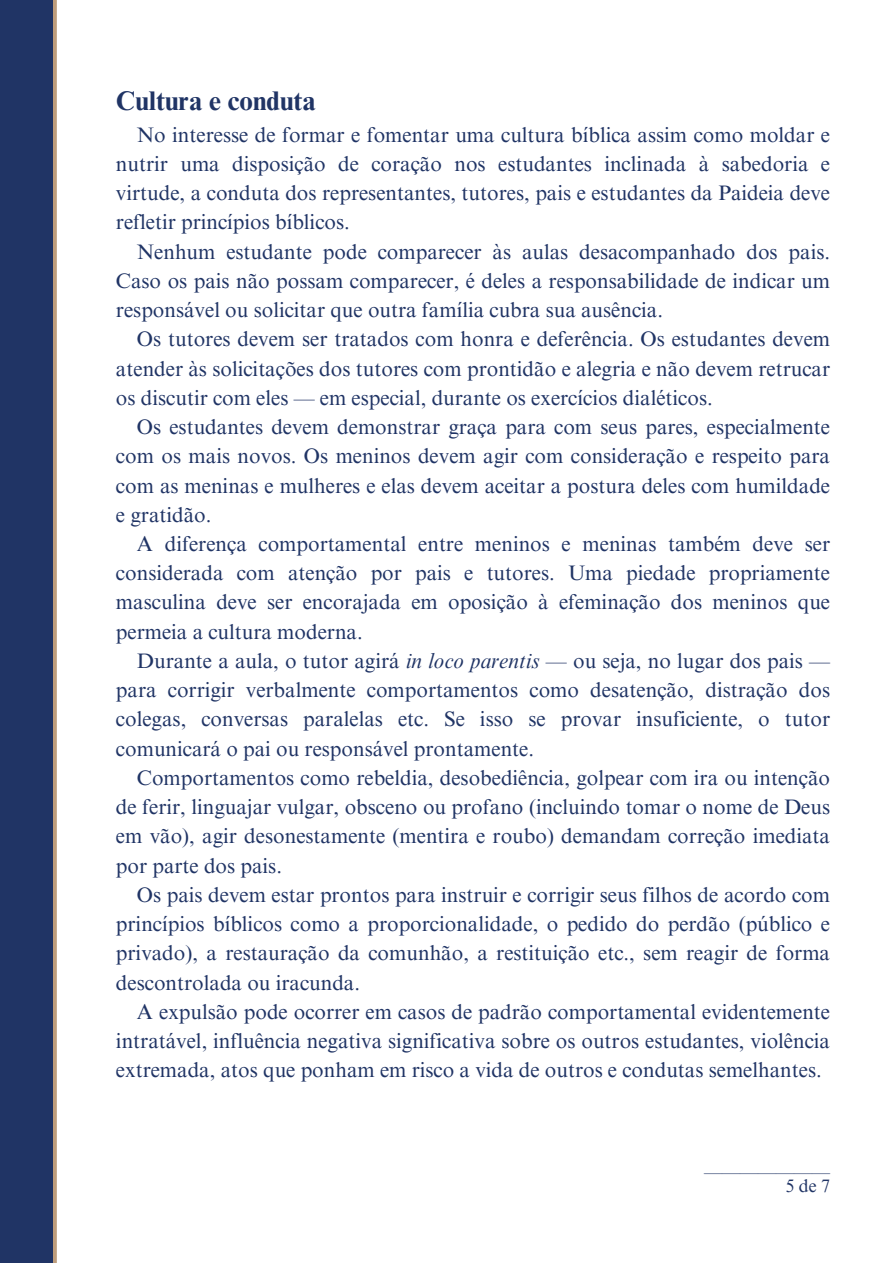
<style>
.page{position:relative;width:893px;height:1264px;background:#fff}
.page>*{position:absolute;margin:0;border:0;box-sizing:border-box;transform-origin:0 0}
.t1{font:700 27px "Times NRMT Pro";color:#203465}
.t2{font:21px/29.2px "Times NRMT Pro";color:#203465;text-align:justify}
.t3{font:18px "Times NRMT Pro";color:#203465}
.s1{color:#fff}
.s2{font-style:italic}
</style>
<div class="page">
<div style="left:0;top:0;width:892px;height:1262px;background:#203465"></div>
<div style="left:53px;top:0;width:839px;height:1262px;background:#fff"></div>
<p class="t1" style="left:116px;top:91px;width:201px">Cultura e conduta</p>
<p class="t2" style="left:116px;top:122px;width:715px"><span class="s1">—</span>No interesse de formar e fomentar uma cultura bíblica assim como moldar e nutrir uma disposição de coração nos estudantes inclinada à sabedoria e virtude, a conduta dos representantes, tutores, pais e estudantes da Paideia deve refletir princípios bíblicos.</p>
<p class="t2" style="left:116px;top:239px;width:715px"><span class="s1">—</span>Nenhum estudante pode comparecer às aulas desacompanhado dos pais.<br>Caso os pais não possam comparecer, é deles a responsabilidade de indicar um responsável ou solicitar que outra família cubra sua ausência.</p>
<p class="t2" style="left:116px;top:327px;width:715px"><span class="s1">—</span>Os tutores devem ser tratados com honra e deferência. Os estudantes devem atender às solicitações dos tutores com prontidão e alegria e não devem retrucar os discutir com eles — em especial, durante os exercícios dialéticos.</p>
<p class="t2" style="left:116px;top:415px;width:715px"><span class="s1">—</span>Os estudantes devem demonstrar graça para com seus pares, especialmente com os mais novos. Os meninos devem agir com consideração e respeito para com as meninas e mulheres e elas devem aceitar a postura deles com humildade e gratidão.</p>
<p class="t2" style="left:116px;top:532px;width:715px"><span class="s1">—</span>A diferença comportamental entre meninos e meninas também deve ser considerada com atenção por pais e tutores. Uma piedade propriamente masculina deve ser encorajada em oposição à efeminação dos meninos que permeia a cultura moderna.</p>
<p class="t2" style="left:116px;top:648px;width:715px"><span class="s1">—</span>Durante a aula, o tutor agirá <span class="s2">in loco parentis</span> — ou seja, no lugar dos pais — para corrigir verbalmente comportamentos como desatenção, distração dos colegas, conversas paralelas etc. Se isso se provar insuficiente, o tutor comunicará o pai ou responsável prontamente.</p>
<p class="t2" style="left:116px;top:765px;width:715px"><span class="s1">—</span>Comportamentos como rebeldia, desobediência, golpear com ira ou intenção de ferir, linguajar vulgar, obsceno ou profano (incluindo tomar o nome de Deus em vão), agir desonestamente (mentira e roubo) demandam correção imediata por parte dos pais.</p>
<p class="t2" style="left:116px;top:882px;width:715px"><span class="s1">—</span>Os pais devem estar prontos para instruir e corrigir seus filhos de acordo com princípios bíblicos como a proporcionalidade, o pedido do perdão (público e privado), a restauração da comunhão, a restituição etc., sem reagir de forma descontrolada ou iracunda.</p>
<p class="t2" style="left:116px;top:999px;width:715px"><span class="s1">—</span>A expulsão pode ocorrer em casos de padrão comportamental evidentemente intratável, influência negativa significativa sobre os outros estudantes, violência extremada, atos que ponham em risco a vida de outros e condutas semelhantes.</p>
<p class="t3" style="left:704px;top:1164px;width:127px">———————</p>
<p class="t3" style="left:785px;top:1179px;width:46px">5de7</p>
</div>
